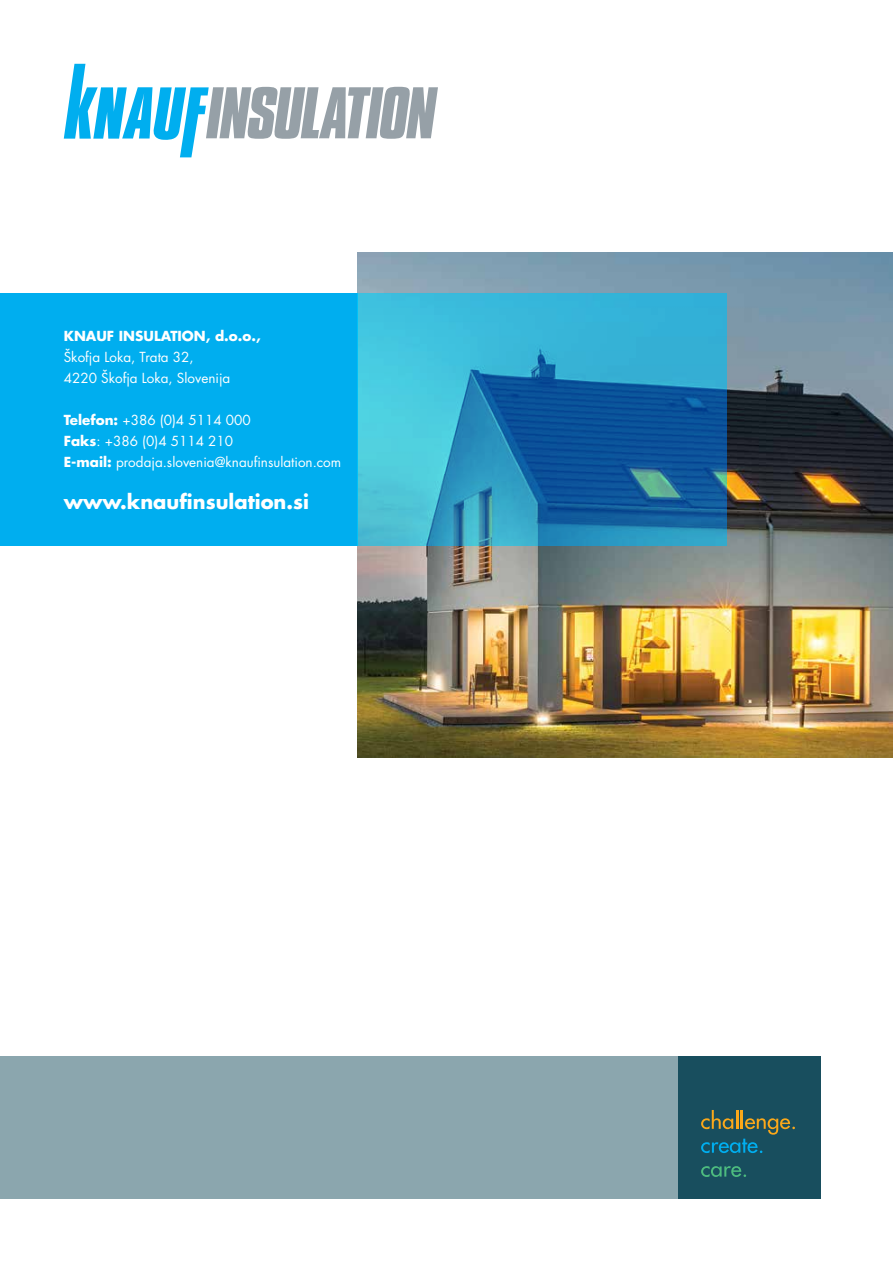
<style>
.page{position:relative;width:893px;height:1263px;background:#fff}
.page>*{position:absolute;margin:0;border:0;box-sizing:border-box;transform-origin:0 0}
.t1{font:700 19.5px "Futura KNAUF";color:#fff}
.t2{font:13.5px/21px "Futura KNAUF";color:#fff}
.t3{font:700 13.5px "Futura KNAUF";color:#fff}
.s1{font-weight:700}
</style>
<div class="page">
<img style="left:357px;top:253px;width:536px;height:505px">
<div style="left:0;top:293px;width:357px;height:253px;background:#00aeef"></div>
<svg style="left:357px;top:293px;width:370px;height:253px;background:#2c94c0"></svg>
<svg style="left:64px;top:64px;width:374px;height:93px"></svg>
<div style="left:0;top:1056px;width:678px;height:143px;background:#8ba6ae"></div>
<div style="left:678px;top:1056px;width:143px;height:143px;background:#184e5e"></div>
<svg style="left:701px;top:1110px;width:94px;height:43px"></svg>
<svg style="left:701px;top:1166px;width:45px;height:11px"></svg>
<p class="t3" style="left:64px;top:327px;width:198px">KNAUF INSULATION, d.o.o.,</p>
<p class="t2" style="left:64px;top:347px;width:168px">Škofja Loka, Trata 32,<br>4220 Škofja Loka, Slovenija</p>
<p class="t2" style="left:64px;top:410px;width:279px"><span class="s1">Telefon:</span> +386 (0)4 5114 000<br><span class="s1">Faks</span>: +386 (0)4 5114 210<br><span class="s1">E-mail:</span> prodaja.slovenia@knaufinsulation.com</p>
<h1 class="t1" style="left:64px;top:489px;width:247px">www.knaufinsulation.si</h1>
</div>
